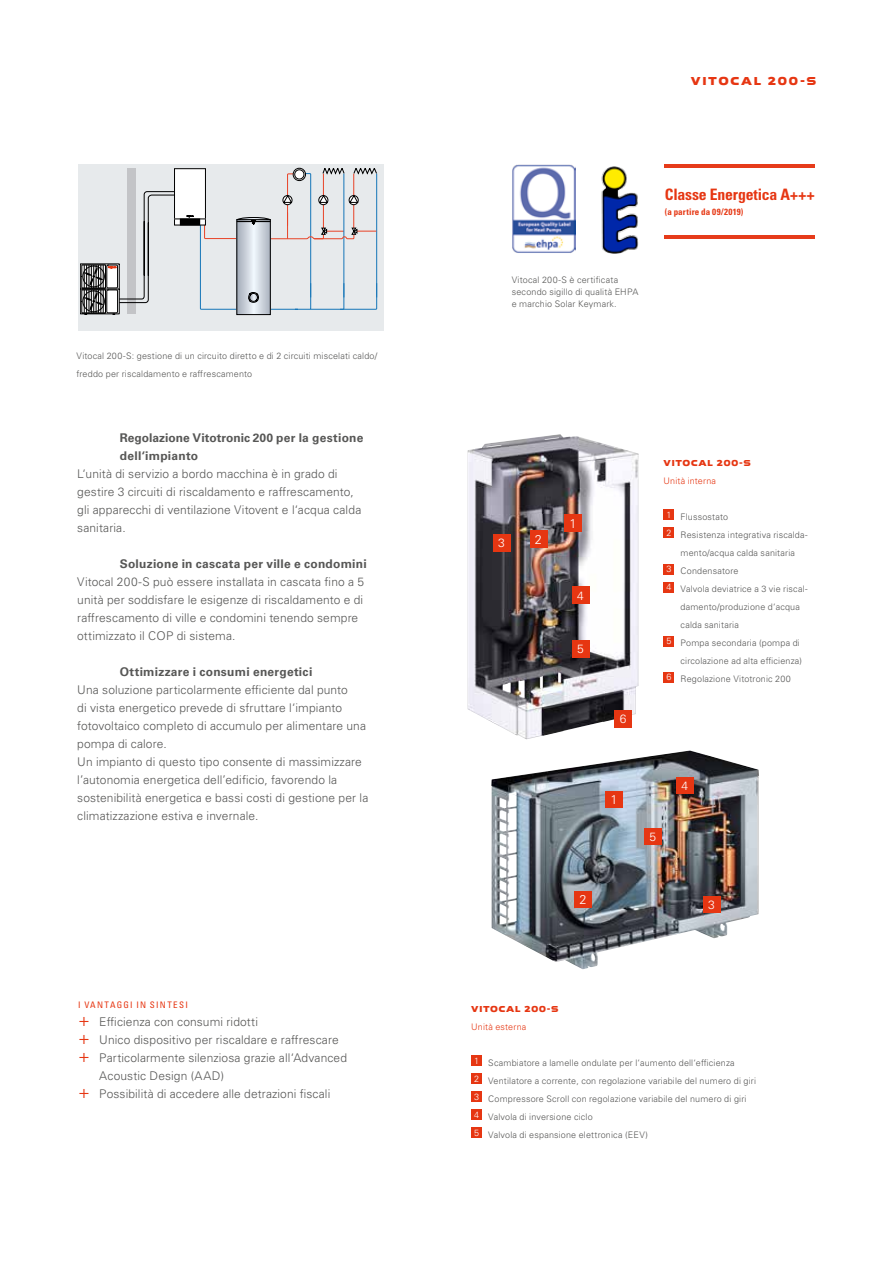
<style>
.page{position:relative;width:893px;height:1263px;background:#fff}
.page>*{position:absolute;margin:0;border:0;box-sizing:border-box;transform-origin:0 0}
.t1{font:15.75px "Univers LTCYR 67 Bold Cond";letter-spacing:-.015em;color:#e63612}
.t2{font:300 12.75px "Univers LTCYR 45";color:#fff}
.t3{font:300 12px/18px "Univers LTCYR 45";letter-spacing:.01em;color:#575756}
.t4{font:700 12px/18px "Univers LTCYR 65";letter-spacing:.02em;color:#575756}
.t5{font:12px "VIESSMANN Normal";letter-spacing:.11em;color:#e63612}
.t6{font:300 12px "Univers LTCYR 45";color:#fff}
.t7{font:300 9px/18px "Univers LTCYR 45";letter-spacing:.02em;color:#575756}
.t8{font:9px "VIESSMANN Normal";letter-spacing:.05em;color:#e63612}
.t9{font:300 9px "Univers LTCYR 45";letter-spacing:.02em;color:#e63612}
.t10{font:9px "Univers LTCYR 67 Bold Cond";letter-spacing:.02em;color:#e63612}
.t11{font:condensed 9px "Univers LTCYR 57";letter-spacing:.135em;color:#e63612}
.s1{font-size:18px;color:#e63612}
</style>
<div class="page">
<div style="left:663px;top:510px;width:11px;height:10px;background:#e63612"></div>
<div style="left:663px;top:528px;width:11px;height:10px;background:#e63612"></div>
<div style="left:663px;top:564px;width:11px;height:10px;background:#e63612"></div>
<div style="left:663px;top:582px;width:11px;height:10px;background:#e63612"></div>
<div style="left:663px;top:636px;width:11px;height:10px;background:#e63612"></div>
<div style="left:663px;top:672px;width:11px;height:10px;background:#e63612"></div>
<img style="left:468px;top:434px;width:171px;height:305px">
<div style="left:565px;top:515px;width:17px;height:17px;background:#e63612"></div>
<div style="left:530px;top:530px;width:17px;height:17px;background:#e63612"></div>
<div style="left:493px;top:535px;width:17px;height:17px;background:#e63612"></div>
<div style="left:572px;top:587px;width:17px;height:17px;background:#e63612"></div>
<div style="left:572px;top:640px;width:17px;height:17px;background:#e63612"></div>
<div style="left:615px;top:710px;width:17px;height:17px;background:#e63612"></div>
<img style="left:491px;top:750px;width:268px;height:219px">
<div style="left:606px;top:791px;width:17px;height:16px;background:#e63612"></div>
<div style="left:574px;top:891px;width:17px;height:17px;background:#e63612"></div>
<div style="left:703px;top:896px;width:17px;height:16px;background:#e63612"></div>
<div style="left:676px;top:777px;width:17px;height:17px;background:#e63612"></div>
<div style="left:644px;top:828px;width:17px;height:16px;background:#e63612"></div>
<div style="left:471px;top:1055px;width:11px;height:11px;background:#e63612"></div>
<div style="left:471px;top:1073px;width:11px;height:11px;background:#e63612"></div>
<div style="left:471px;top:1091px;width:11px;height:11px;background:#e63612"></div>
<div style="left:471px;top:1109px;width:11px;height:11px;background:#e63612"></div>
<div style="left:471px;top:1127px;width:11px;height:11px;background:#e63612"></div>
<div style="left:78px;top:164px;width:305px;height:166px;background:#e7eaec"></div>
<svg style="left:80px;top:168px;width:297px;height:147px"></svg>
<img style="left:512px;top:164px;width:64px;height:89px">
<img style="left:601px;top:166px;width:38px;height:88px">
<hr style="left:664px;top:164px;width:151px;height:4px;background:#e63b1a">
<hr style="left:664px;top:235px;width:151px;height:3px;background:#e63b1a">
<p class="t7" style="left:76px;top:346px;width:302px">Vitocal 200-S: gestione di un circuito diretto e di 2 circuiti miscelati caldo/ freddo per riscaldamento e raffrescamento</p>
<p class="t4" style="left:120px;top:428px;width:245px">Regolazione Vitotronic 200 per la gestione dell‘impianto</p>
<p class="t3" style="left:77px;top:464px;width:286px">L‘unità di servizio a bordo macchina è in grado di gestire 3 circuiti di riscaldamento e raffrescamento, gli apparecchi di ventilazione Vitovent e l‘acqua calda sanitaria.</p>
<p class="t4" style="left:120px;top:554px;width:248px">Soluzione in cascata per ville e condomini</p>
<p class="t3" style="left:77px;top:572px;width:288px">Vitocal 200-S può essere installata in cascata fino a 5 unità per soddisfare le esigenze di riscaldamento e di raffrescamento di ville e condomini tenendo sempre ottimizzato il COP di sistema.</p>
<p class="t4" style="left:120px;top:662px;width:194px">Ottimizzare i consumi energetici</p>
<p class="t3" style="left:77px;top:680px;width:293px">Una soluzione particolarmente efficiente dal punto<br>di vista energetico prevede di sfruttare l‘impianto fotovoltaico completo di accumulo per alimentare una pompa di calore.<br>Un impianto di questo tipo consente di massimizzare l’autonomia energetica dell’edificio, favorendo la sostenibilità energetica e bassi costi di gestione per la climatizzazione estiva e invernale.</p>
<p class="t11" style="left:78px;top:999px;width:111px">I VANTAGGI IN SINTESI</p>
<p class="t3" style="left:78px;top:1012px;width:181px"><span class="s1">+</span> Efficienza con consumi ridotti</p>
<p class="t3" style="left:78px;top:1030px;width:262px"><span class="s1">+</span> Unico dispositivo per riscaldare e raffrescare</p>
<p class="t3" style="left:78px;top:1048px;width:271px"><span class="s1">+</span> Particolarmente silenziosa grazie all‘Advanced</p>
<p class="t3" style="left:99px;top:1066px;width:126px">Acoustic Design (AAD)</p>
<p class="t3" style="left:78px;top:1084px;width:254px"><span class="s1">+</span> Possibilità di accedere alle detrazioni fiscali</p>
<p class="t5" style="left:691px;top:73px;width:127px">VITOCAL 200-S</p>
<p class="t7" style="left:512px;top:273px;width:128px;line-height:12px">Vitocal 200-S è certificata secondo sigillo di qualità EHPA e marchio Solar Keymark.</p>
<h1 class="t1" style="left:665px;top:184px;width:151px">Classe Energetica A+++</h1>
<p class="t10" style="left:665px;top:206px;width:80px">(a partire da 09/2019)</p>
<p class="t6" style="left:498px;top:535px;width:8px">3</p>
<p class="t2" style="left:535px;top:531px;width:9px">2</p>
<p class="t2" style="left:570px;top:515px;width:9px">1</p>
<p class="t6" style="left:577px;top:588px;width:8px">4</p>
<p class="t6" style="left:577px;top:641px;width:8px">5</p>
<p class="t2" style="left:579px;top:891px;width:9px">2</p>
<p class="t6" style="left:620px;top:711px;width:8px">6</p>
<p class="t2" style="left:610px;top:791px;width:9px">1</p>
<p class="t8" style="left:663px;top:457px;width:89px">VITOCAL 200-S</p>
<p class="t9" style="left:663px;top:475px;width:54px">Unità interna</p>
<p class="t7" style="left:666px;top:508px;width:63px"><sup>1</sup> Flussostato</p>
<p class="t7" style="left:666px;top:526px;width:143px"><sup>2</sup> Resistenza integrativa riscalda-</p>
<p class="t7" style="left:680px;top:544px;width:116px">mento/acqua calda sanitaria</p>
<p class="t7" style="left:666px;top:562px;width:74px"><sup>3</sup> Condensatore</p>
<p class="t7" style="left:666px;top:580px;width:143px"><sup>4</sup> Valvola deviatrice a 3 vie riscal-</p>
<p class="t7" style="left:680px;top:598px;width:121px">damento/produzione d‘acqua</p>
<p class="t7" style="left:680px;top:616px;width:60px">calda sanitaria</p>
<p class="t7" style="left:666px;top:634px;width:135px"><sup>5</sup> Pompa secondaria (pompa di</p>
<p class="t7" style="left:680px;top:652px;width:123px">circolazione ad alta efficienza)</p>
<p class="t7" style="left:666px;top:670px;width:126px"><sup>6</sup> Regolazione Vitotronic 200</p>
<p class="t6" style="left:649px;top:828px;width:8px">5</p>
<p class="t6" style="left:682px;top:778px;width:8px">4</p>
<p class="t6" style="left:708px;top:896px;width:8px">3</p>
<p class="t8" style="left:471px;top:1003px;width:89px">VITOCAL 200-S</p>
<p class="t9" style="left:471px;top:1021px;width:57px">Unità esterna</p>
<p class="t7" style="left:474px;top:1054px;width:283px"><sup>1</sup> Scambiatore a lamelle ondulate per l‘aumento dell‘efficienza<br><sup>2</sup> Ventilatore a corrente, con regolazione variabile del numero di giri <sup>3</sup> Compressore Scroll con regolazione variabile del numero di giri<br><sup>4</sup> Valvola di inversione ciclo<br><sup>5</sup> Valvola di espansione elettronica (EEV)</p>
</div>
